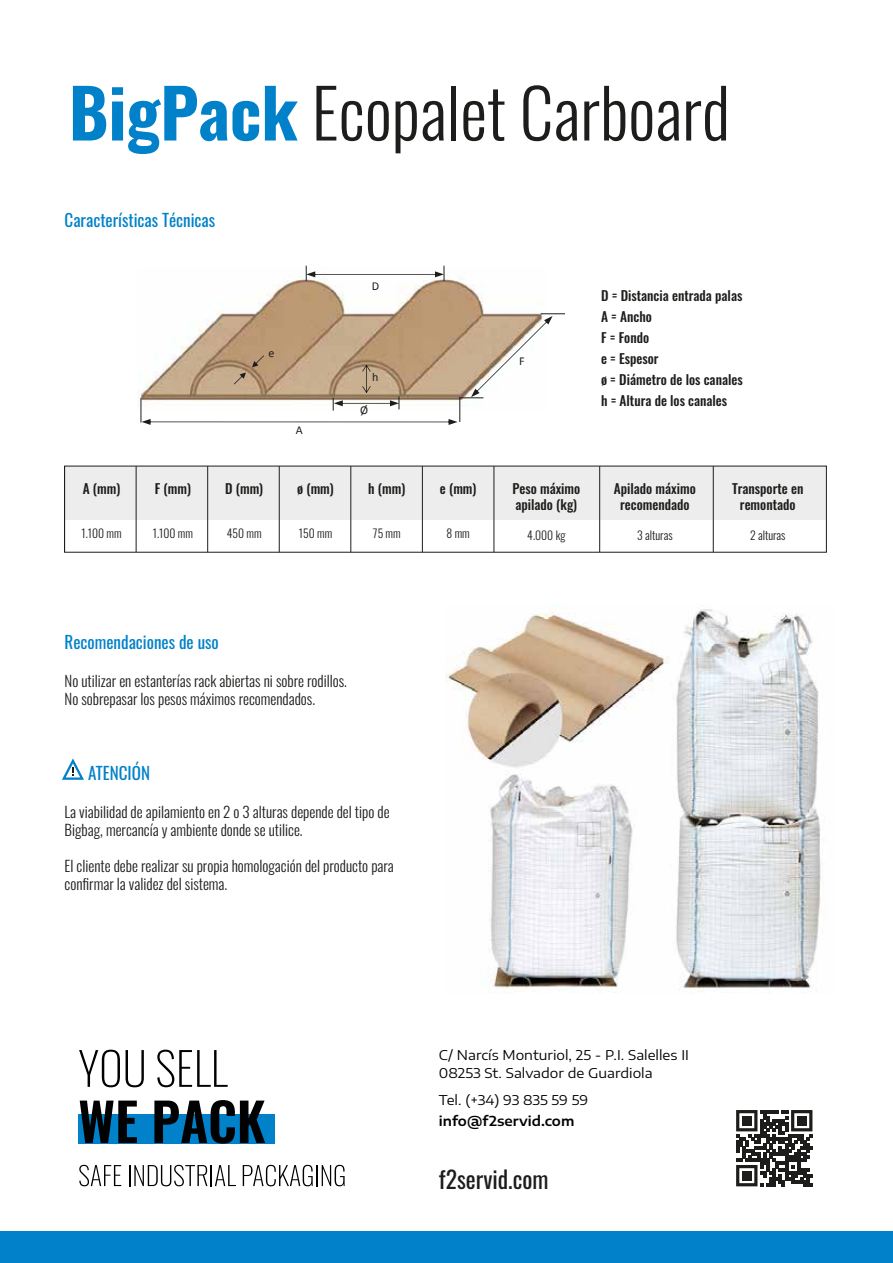
<style>
.page{position:relative;width:893px;height:1263px;background:#fff}
.page>*{position:absolute;margin:0;border:0;box-sizing:border-box;transform-origin:0 0}
.t1{font:300 67.5px "Oswald";color:#1d1d1b}
.t2{font:23.55px "Oswald";color:#1d1d1b}
.t3{font:17.1px "Oswald";color:#0081c9}
.t4{font:300 15px/18px "Oswald";color:#1d1d1b}
.t5{font:13.5px/18px "Encode Sans Expanded";color:#010101}
.t6{font:600 13.5px "Encode Sans Expanded";color:#010101}
.t7{font:500 13.35px/21px "Oswald";color:#1d1d1b}
.t8{font:12px "Calibri";color:#1d1d1b}
.t9{font:300 11.7px "Oswald";color:#1d1d1b}
.s1{font-weight:700;color:#0081c9}
</style>
<div class="page">
<div style="left:65px;top:466px;width:761px;height:53px;background:#ededed"></div>
<svg style="left:736px;top:1110px;width:76px;height:76px"></svg>
<div style="left:742px;top:1116px;width:9px;height:9px;background:#1d1d1b"></div>
<div style="left:797px;top:1116px;width:9px;height:9px;background:#1d1d1b"></div>
<div style="left:742px;top:1171px;width:9px;height:9px;background:#1d1d1b"></div>
<div style="left:78px;top:1114px;width:197px;height:29px;background:#0081c9"></div>
<svg style="left:79px;top:1050px;width:41px;height:37px"></svg>
<svg style="left:126px;top:1050px;width:18px;height:37px"></svg>
<svg style="left:157px;top:1050px;width:71px;height:37px"></svg>
<svg style="left:80px;top:1100px;width:57px;height:43px"></svg>
<svg style="left:154px;top:1100px;width:111px;height:43px"></svg>
<svg style="left:79px;top:1165px;width:42px;height:21px"></svg>
<svg style="left:129px;top:1165px;width:107px;height:21px"></svg>
<svg style="left:243px;top:1165px;width:70px;height:21px"></svg>
<hr style="left:316px;top:1165px;width:2px;height:21px;background:#010101">
<svg style="left:322px;top:1165px;width:23px;height:21px"></svg>
<div style="left:0;top:1231px;width:893px;height:32px;background:#0081c9"></div>
<img style="left:137px;top:268px;width:408px;height:144px">
<svg style="left:306px;top:266px;width:139px;height:15px"></svg>
<svg style="left:141px;top:313px;width:424px;height:112px"></svg>
<hr style="left:279px;top:466px;width:1px;height:86px;background:#1d1d1b">
<hr style="left:351px;top:466px;width:1px;height:86px;background:#1d1d1b">
<hr style="left:422px;top:466px;width:1px;height:86px;background:#1d1d1b">
<hr style="left:207px;top:466px;width:1px;height:86px;background:#1d1d1b">
<hr style="left:136px;top:466px;width:1px;height:86px;background:#1d1d1b">
<hr style="left:64px;top:466px;width:1px;height:86px;background:#1d1d1b">
<hr style="left:494px;top:466px;width:1px;height:86px;background:#1d1d1b">
<hr style="left:713px;top:466px;width:1px;height:86px;background:#1d1d1b">
<hr style="left:599px;top:466px;width:1px;height:86px;background:#1d1d1b">
<img style="left:446px;top:605px;width:375px;height:388px">
<svg style="left:62px;top:758px;width:22px;height:22px"></svg>
<h1 class="t1" style="left:69px;top:53px;width:662px"><span class="s1">BigPack</span> Ecopalet Carboard</h1>
<p class="t3" style="left:65px;top:205px;width:152px">Características Técnicas</p>
<p class="t7" style="left:83px;top:477px;width:39px">A (mm)</p>
<p class="t9" style="left:81px;top:523px;width:42px">1.100 mm</p>
<p class="t7" style="left:155px;top:477px;width:38px">F (mm)</p>
<p class="t9" style="left:153px;top:523px;width:42px">1.100 mm</p>
<p class="t8" style="left:268px;top:344px;width:8px">e</p>
<p class="t7" style="left:225px;top:477px;width:40px">D (mm)</p>
<p class="t9" style="left:227px;top:523px;width:36px">450 mm</p>
<p class="t8" style="left:296px;top:422px;width:8px">A</p>
<p class="t7" style="left:297px;top:477px;width:38px">ø (mm)</p>
<p class="t9" style="left:299px;top:523px;width:35px">150 mm</p>
<p class="t8" style="left:372px;top:278px;width:9px">D</p>
<p class="t8" style="left:372px;top:369px;width:8px">h</p>
<p class="t8" style="left:360px;top:402px;width:10px">Ø</p>
<p class="t7" style="left:368px;top:477px;width:39px">h (mm)</p>
<p class="t9" style="left:373px;top:523px;width:29px">75 mm</p>
<p class="t7" style="left:440px;top:477px;width:38px">e (mm)</p>
<p class="t9" style="left:446px;top:523px;width:25px">8 mm</p>
<p class="t3" style="left:65px;top:627px;width:156px">Recomendaciones de uso</p>
<p class="t4" style="left:65px;top:671px;width:284px">No utilizar en estanterías rack abiertas ni sobre rodillos.<br>No sobrepasar los pesos máximos recomendados.</p>
<p class="t3" style="left:88px;top:757px;width:64px">ATENCIÓN</p>
<p class="t4" style="left:65px;top:802px;width:327px">La viabilidad de apilamiento en 2 o 3 alturas depende del tipo de<br>Bigbag, mercancía y ambiente donde se utilice.</p>
<p class="t4" style="left:65px;top:856px;width:331px">El cliente debe realizar su propia homologación del producto para confirmar la validez del sistema.</p>
<p class="t8" style="left:519px;top:352px;width:7px">F</p>
<p class="t7" style="left:601px;top:284px;width:143px">D = Distancia entrada palas<br>A = Ancho<br>F = Fondo<br>e = Espesor<br>ø = Diámetro de los canales h = Altura de los canales</p>
<p class="t7" style="left:512px;top:479px;width:69px;line-height:16px">Peso máximo apilado (kg)</p>
<p class="t9" style="left:527px;top:525px;width:40px">4.000 kg</p>
<p class="t7" style="left:614px;top:479px;width:83px;line-height:16px;text-align:center">Apilado máximo recomendado</p>
<p class="t9" style="left:637px;top:525px;width:37px">3 alturas</p>
<p class="t7" style="left:732px;top:479px;width:73px;line-height:16px;text-align:center">Transporte en remontado</p>
<p class="t9" style="left:750px;top:525px;width:37px">2 alturas</p>
<p class="t5" style="left:439px;top:1046px;width:251px">C/ Narcís Monturiol, 25 - P.I. Salelles II<br>08253 St. Salvador de Guardiola</p>
<p class="t5" style="left:439px;top:1091px;width:151px">Tel. (+34) 93 835 59 59</p>
<p class="t6" style="left:439px;top:1111px;width:137px">info@f2servid.com</p>
<h2 class="t2" style="left:439px;top:1158px;width:111px">f2servid.com</h2>
</div>
